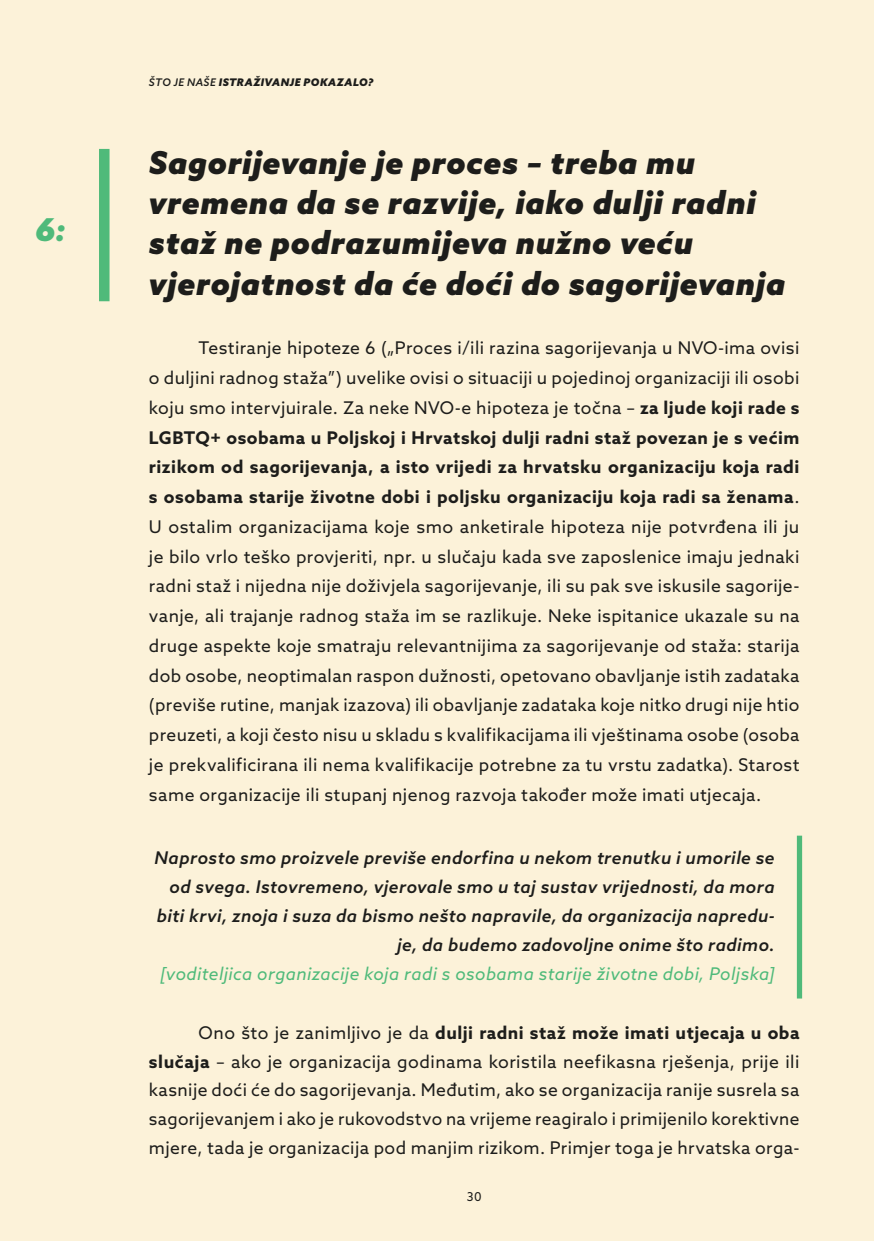
<style>
.page{position:relative;width:874px;height:1241px;background:#fff}
.page>*{position:absolute;margin:0;border:0;box-sizing:border-box;transform-origin:0 0}
.WYNIK_WIELKI{font:italic 900 31.5px/40.2px "Azo Sans";letter-spacing:.02em;color:#1d1d1b}
.WYNIK_WIELKI-2{font:italic 900 31.5px "Azo Sans";color:#4fba7a}
.t1{font:17.5px/29.8px "Azo Sans";letter-spacing:.025em;color:#1d1d1b;text-align:justify}
.quote{font:italic 500 17.5px/28.9px "Azo Sans";letter-spacing:.025em;color:#1d1d1b;text-align:right}
.t2{font:12.25px "Azo Sans";color:#1d1d1b}
.navigation_top{font:italic 900 10.5px "Azo Sans";letter-spacing:.05em;color:#1d1d1b}
.s1{font-weight:500}
.s2{font-weight:700}
.s3{font-weight:400;color:#4fba7a}
</style>
<div class="page">
<div style="left:0;top:0;width:873px;height:1240px;background:#fcf2d9"></div>
<div style="left:99px;top:149px;width:10px;height:152px;background:#4fba7a"></div>
<div style="left:796px;top:835px;width:5px;height:163px;background:#4fba7a"></div>
<p class="WYNIK_WIELKI-2" style="left:35px;top:208px;width:32px">6:</p>
<p class="navigation_top" style="left:149px;top:75px;width:226px"><span class="s1">ŠTO JE NAŠE</span> ISTRAŽIVANJE POKAZALO?</p>
<p class="WYNIK_WIELKI" style="left:149px;top:142px;width:637px">Sagorijevanje je proces – treba mu vremena da se razvije, iako dulji radni staž ne podrazumijeva nužno veću vjerojatnost da će doći do sagorijevanja</p>
<p class="t1" style="left:149px;top:333px;width:651px;text-indent:50px">Testiranje hipoteze 6 („Proces i/ili razina sagorijevanja u NVO-ima ovisi o duljini radnog staža”) uvelike ovisi o situaciji u pojedinoj organizaciji ili osobi koju smo intervjuirale. Za neke NVO-e hipoteza je točna – <span class="s2">za ljude koji rade s LGBTQ+ osobama u Poljskoj i Hrvatskoj dulji radni staž povezan je s većim rizikom od sagorijevanja, a isto vrijedi za hrvatsku organizaciju koja radi s osobama starije životne dobi i poljsku organizaciju koja radi sa ženama</span>.<br>U ostalim organizacijama koje smo anketirale hipoteza nije potvrđena ili ju je bilo vrlo teško provjeriti, npr. u slučaju kada sve zaposlenice imaju jednaki radni staž i nijedna nije doživjela sagorijevanje, ili su pak sve iskusile sagorije&shy;vanje, ali trajanje radnog staža im se razlikuje. Neke ispitanice ukazale su na druge aspekte koje smatraju relevantnijima za sagorijevanje od staža: starija dob osobe, neoptimalan raspon dužnosti, opetovano obavljanje istih zadataka (previše rutine, manjak izazova) ili obavljanje zadataka koje nitko drugi nije htio preuzeti, a koji često nisu u skladu s kvalifikacijama ili vještinama osobe (osoba je prekvalificirana ili nema kvalifikacije potrebne za tu vrstu zadatka). Starost same organizacije ili stupanj njenog razvoja također može imati utjecaja.</p>
<p class="quote" style="left:154px;top:843px;width:621px">Naprosto smo proizvele previše endorfina u nekom trenutku i umorile se od svega. Istovremeno, vjerovale smo u taj sustav vrijednosti, da mora biti krvi, znoja i suza da bismo nešto napravile, da organizacija napredu&shy;je, da budemo zadovoljne onime što radimo.<br><span class="s3">[voditeljica organizacije koja radi s osobama starije životne dobi, Poljska]</span></p>
<p class="t1" style="left:149px;top:1017px;width:651px;line-height:28.9px;text-indent:50px">Ono što je zanimljivo je da <span class="s2">dulji radni staž može imati utjecaja u oba slučaja</span> – ako je organizacija godinama koristila neefikasna rješenja, prije ili kasnije doći će do sagorijevanja. Međutim, ako se organizacija ranije susrela sa sagorijevanjem i ako je rukovodstvo na vrijeme reagiralo i primijenilo korektivne mjere, tada je organizacija pod manjim rizikom. Primjer toga je hrvatska orga-</p>
<p class="t2" style="left:466px;top:1188px;width:16px">30</p>
</div>
